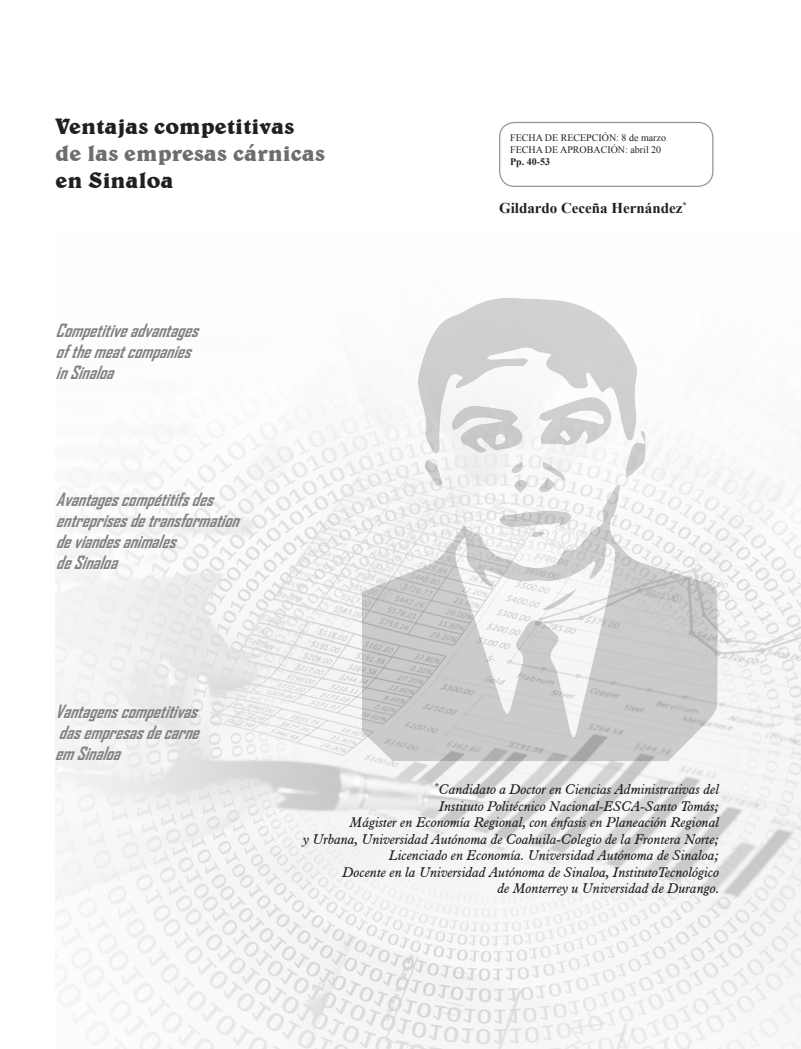
<style>
.page{position:relative;width:801px;height:1049px;background:#fff}
.page>*{position:absolute;margin:0;border:0;box-sizing:border-box;transform-origin:0 0}
.t1{font:700 22.5px "Belwe BT";color:#231f20}
.t2{font:700 22.5px "Belwe BT";color:#6c6d70}
.t3{font:italic 700 17.5px/21px "Agency FB";color:#808285}
.t4{font:700 15px "Times New Roman";color:#231f20}
.t5{font:italic 13.75px/16.5px "Aldine 721 BT";color:#231f20;text-align:right}
.t6{font:10px/12px "Times New Roman";color:#231f20}
.t7{font:700 10px "Times New Roman";color:#231f20}
</style>
<div class="page">
<img style="left:56px;top:397px;width:745px;height:652px">
<div style="left:499px;top:122px;width:214px;height:65px;border:1px solid #939598;border-radius:15px"></div>
<img style="left:362px;top:298px;width:357px;height:462px">
<h1 class="t1" style="left:56px;top:112px;width:240px">Ventajas competitivas</h1>
<h1 class="t2" style="left:56px;top:139px;width:271px">de las empresas cárnicas</h1>
<h1 class="t1" style="left:56px;top:166px;width:119px">en Sinaloa</h1>
<p class="t3" style="left:56px;top:319px;width:151px">Competitiveadvantages ofthemeatcompanies inSinaloa</p>
<p class="t3" style="left:56px;top:488px;width:192px">Avantagescompétitifsdes entreprisesdetransformation deviandesanimales deSinaloa</p>
<p class="t3" style="left:55px;top:701px;width:152px;text-align:justify">Vantagenscompetitivas dasempresasdecarne emSinaloa</p>
<p class="t6" style="left:510px;top:132px;width:157px">FECHA DE RECEPCIÓN: 8 de marzo<br>FECHA DE APROBACIÓN: abril 20</p>
<p class="t7" style="left:510px;top:155px;width:41px">Pp. 40-53</p>
<p class="t4" style="left:499px;top:197px;width:189px">Gildardo Ceceña Hernández<sup>*</sup></p>
<p class="t5" style="left:303px;top:781px;width:417px"><sup>*</sup>Candidato a Doctor en Ciencias Administrativas del<br>Instituto Politécnico Nacional-ESCA-Santo Tomás;<br>Mágister en Economía Regional, con énfasis en Planeación Regional<br>y Urbana, Universidad Autónoma de Coahuila-Colegio de la Frontera Norte; Licenciado en Economía. Universidad Autónoma de Sinaloa;<br>Docente en la Universidad Autónoma de Sinaloa, InstitutoTecnológico<br>de Monterrey u Universidad de Durango.</p>
</div>
